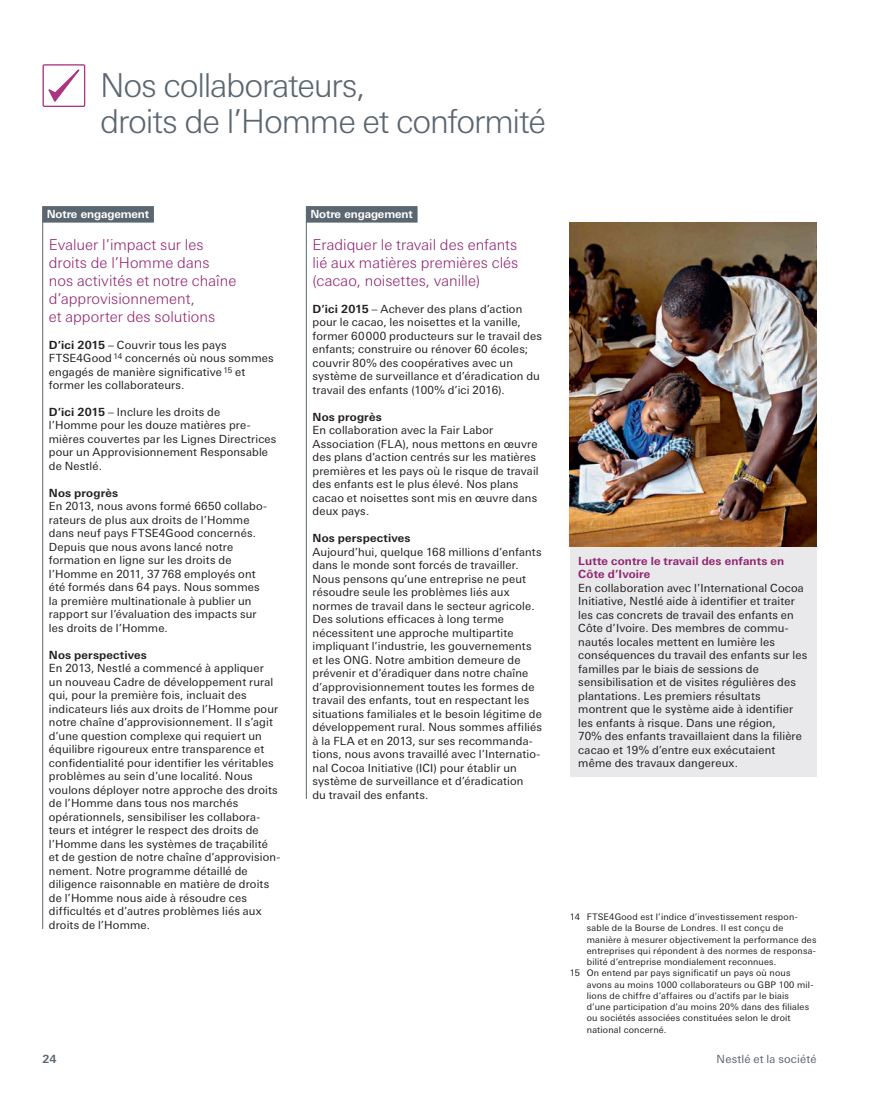
<style>
.page{position:relative;width:893px;height:1106px;background:#fff}
.page>*{position:absolute;margin:0;border:0;box-sizing:border-box;transform-origin:0 0}
.t1{font:300 33px/36px "LT Univers Basic";letter-spacing:-.035em;color:#5a6670}
.t2{font:300 15px/18px "LT Univers Basic";color:#912572}
.t3{font:11.25px/13.5px "LT Univers Basic";letter-spacing:.015em;color:#231f20}
.t4{font:700 11.25px "LT Univers Basic";letter-spacing:.015em;color:#231f20}
.t5{font:700 11.25px/13.5px "LT Univers Basic";letter-spacing:.015em;color:#912572}
.t6{font:700 11.25px "LT Univers Basic";letter-spacing:-.01em;color:#fff}
.t7{font:11.25px "LT Univers Basic";letter-spacing:.015em;color:#5a6670}
.t8{font:700 11.25px "LT Univers Basic";color:#5a6670}
.t9{font:9px "LT Univers Basic";letter-spacing:.02em;color:#231f20}
.s1{font-weight:700}
</style>
<div class="page">
<div style="left:570px;top:546px;width:246px;height:231px;background:#e9e8ea"></div>
<div style="left:43px;top:206px;width:111px;height:17px;background:#5a6670"></div>
<div style="left:306px;top:206px;width:112px;height:17px;background:#5a6670"></div>
<img style="left:570px;top:223px;width:246px;height:324px">
<svg style="left:48px;top:65px;width:38px;height:39px"></svg>
<div style="left:43px;top:64px;width:42px;height:43px;border:1px solid #aa3481"></div>
<hr style="left:306px;top:206px;width:1px;height:593px;background:#5a6670">
<hr style="left:42px;top:206px;width:1px;height:723px;background:#5a6670">
<h1 class="t1" style="left:100px;top:67px;width:447px">Nos collaborateurs,<br>droits de l’Homme et conformité</h1>
<p class="t6" style="left:47px;top:207px;width:104px">Notre engagement</p>
<p class="t6" style="left:310px;top:207px;width:104px">Notre engagement</p>
<h2 class="t2" style="left:49px;top:236px;width:189px">Evaluer l’impact sur les droits de l’Homme dans nos activités et notre chaîne d’approvisionnement,<br>et apporter des solutions</h2>
<p class="t3" style="left:49px;top:338px;width:226px"><span class="s1">D’ici 2015</span> – Couvrir tous les pays FTSE4Good <sup>14</sup> concernés où nous sommes engagés de manière significative <sup>15</sup> et former les collaborateurs.</p>
<p class="t3" style="left:49px;top:405px;width:229px"><span class="s1">D’ici 2015</span> – Inclure les droits de<br>l’Homme pour les douze matières pre&shy;mières couvertes par les Lignes Directrices pour un Approvisionnement Responsable de Nestlé.</p>
<p class="t4" style="left:49px;top:486px;width:71px">Nos progrès</p>
<p class="t3" style="left:49px;top:499px;width:220px">En 2013, nous avons formé 6650 collabo&shy;rateurs de plus aux droits de l’Homme dans neuf pays FTSE4Good concernés.<br>Depuis que nous avons lancé notre formation en ligne sur les droits de l’Homme en 2011, 37768 employés ont été formés dans 64 pays. Nous sommes la première multinationale à publier un rapport sur l’évaluation des impacts sur les droits de l’Homme.</p>
<p class="t4" style="left:49px;top:648px;width:100px">Nos perspectives</p>
<p class="t3" style="left:49px;top:661px;width:233px">En 2013, Nestlé a commencé à appliquer<br>un nouveau Cadre de développement rural qui, pour la première fois, incluait des indicateurs liés aux droits de l’Homme pour notre chaîne d’approvisionnement. Il s’agit d’une question complexe qui requiert un équilibre rigoureux entre transparence et confidentialité pour identifier les véritables problèmes au sein d’une localité. Nous voulons déployer notre approche des droits de l’Homme dans tous nos marchés opérationnels, sensibiliser les collabora&shy;teurs et intégrer le respect des droits de l’Homme dans les systèmes de traçabilité et de gestion de notre chaîne d’approvision&shy;nement. Notre programme détaillé de diligence raisonnable en matière de droits de l’Homme nous aide à résoudre ces difficultés et d’autres problèmes liés aux droits de l’Homme.</p>
<h2 class="t2" style="left:313px;top:236px;width:207px;text-align:justify">Eradiquer le travail des enfants lié aux matières premières clés (cacao, noisettes, vanille)</h2>
<p class="t3" style="left:313px;top:302px;width:231px"><span class="s1">D’ici 2015</span> – Achever des plans d’action pour le cacao, les noisettes et la vanille, former 60000 producteurs sur le travail des enfants; construire ou rénover 60 écoles; couvrir 80% des coopératives avec un système de surveillance et d’éradication du travail des enfants (100% d’ici 2016).</p>
<p class="t4" style="left:313px;top:410px;width:71px">Nos progrès</p>
<p class="t3" style="left:313px;top:423px;width:228px">En collaboration avec la Fair Labor Association (FLA), nous mettons en œuvre des plans d’action centrés sur les matières premières et les pays où le risque de travail des enfants est le plus élevé. Nos plans cacao et noisettes sont mis en œuvre dans deux pays.</p>
<p class="t4" style="left:313px;top:531px;width:99px">Nos perspectives</p>
<p class="t3" style="left:313px;top:545px;width:231px">Aujourd’hui, quelque 168 millions d’enfants dans le monde sont forcés de travailler.<br>Nous pensons qu’une entreprise ne peut résoudre seule les problèmes liés aux normes de travail dans le secteur agricole.<br>Des solutions efficaces à long terme nécessitent une approche multipartite impliquant l’industrie, les gouvernements et les ONG. Notre ambition demeure de prévenir et d’éradiquer dans notre chaîne d’approvisionnement toutes les formes de travail des enfants, tout en respectant les situations familiales et le besoin légitime de développement rural. Nous sommes affiliés à la FLA et en 2013, sur ses recommanda&shy;tions, nous avons travaillé avec l’Internatio&shy;nal Cocoa Initiative (ICI) pour établir un système de surveillance et d’éradication<br>du travail des enfants.</p>
<p class="t5" style="left:578px;top:554px;width:207px">Lutte contre le travail des enfants en<br>Côte d’Ivoire</p>
<p class="t3" style="left:578px;top:581px;width:231px">En collaboration avec l’International Cocoa Initiative, Nestlé aide à identifier et traiter les cas concrets de travail des enfants en Côte d’Ivoire. Des membres de commu&shy;nautés locales mettent en lumière les conséquences du travail des enfants sur les familles par le biais de sessions de sensibilisation et de visites régulières des plantations. Les premiers résultats montrent que le système aide à identifier les enfants à risque. Dans une région,<br>70% des enfants travaillaient dans la filière cacao et 19% d’entre eux exécutaient même des travaux dangereux.</p>
<p class="t9" style="left:570px;top:911px;width:229px">14 FTSE4Good est l’indice d’investissement respon-</p>
<p class="t9" style="left:587px;top:923px;width:198px">sable de la Bourse de Londres. Il est conçu de</p>
<p class="t9" style="left:587px;top:934px;width:231px">manière à mesurer objectivement la performance des</p>
<p class="t9" style="left:587px;top:945px;width:231px">entreprises qui répondent à des normes de responsa-</p>
<p class="t9" style="left:587px;top:956px;width:191px">bilité d’entreprise mondialement reconnues.</p>
<p class="t9" style="left:570px;top:968px;width:222px">15 On entend par pays significatif un pays où nous</p>
<p class="t9" style="left:587px;top:979px;width:228px">avons au moins 1000 collaborateurs ou GBP 100 mil-</p>
<p class="t9" style="left:587px;top:990px;width:204px">lions de chiffre d’affaires ou d’actifs par le biais</p>
<p class="t9" style="left:587px;top:1001px;width:224px">d’une participation d’au moins 20% dans des filiales</p>
<p class="t9" style="left:587px;top:1013px;width:205px">ou sociétés associées constituées selon le droit</p>
<p class="t9" style="left:587px;top:1024px;width:81px">national concerné.</p>
<p class="t8" style="left:43px;top:1052px;width:16px">24</p>
<p class="t7" style="left:717px;top:1053px;width:101px">Nestlé et la société</p>
</div>
